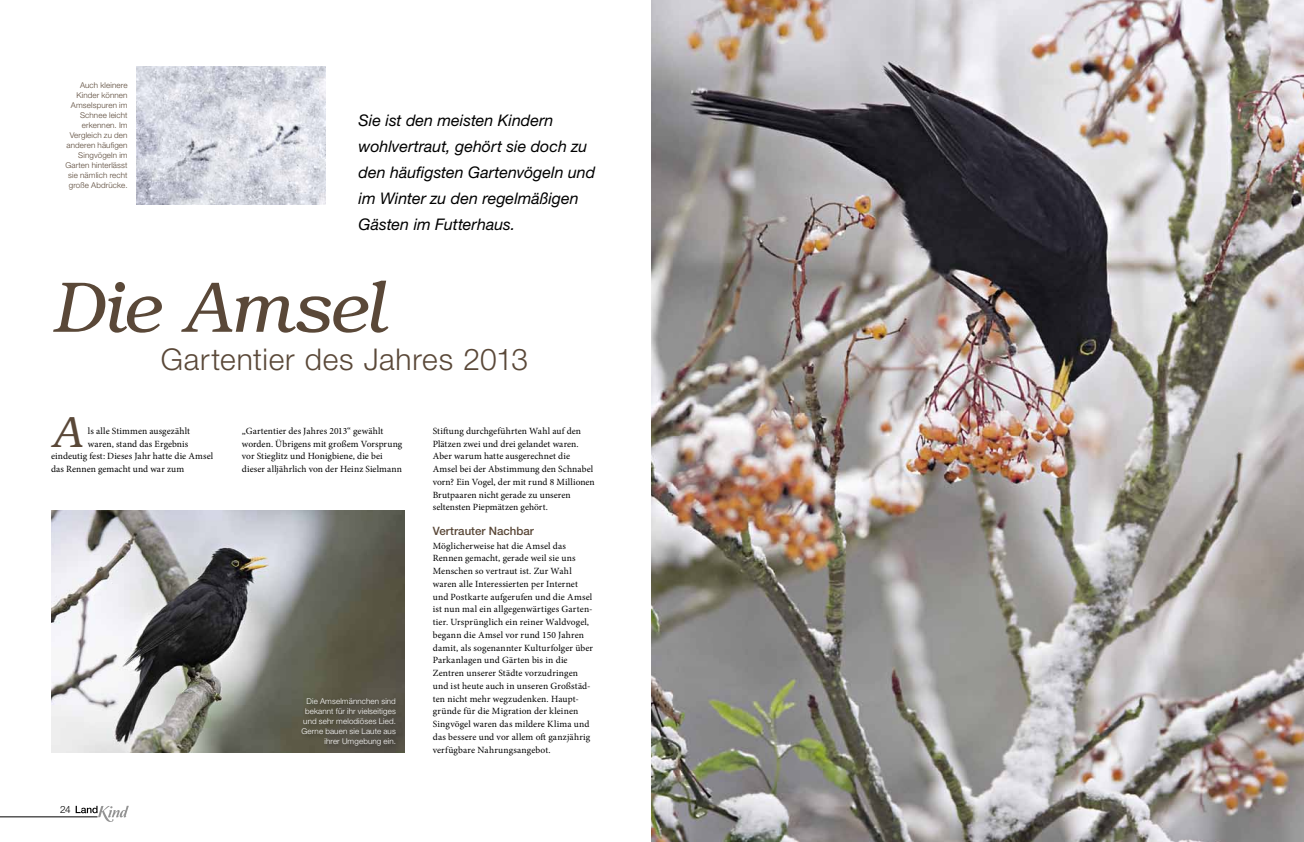
<style>
.page{position:relative;width:1304px;height:842px;background:#fff}
.page>*{position:absolute;margin:0;border:0;box-sizing:border-box;transform-origin:0 0}
.t1{font:italic 300 72px "Brussels";letter-spacing:-.015em;color:#5a4838}
.t2{font:italic 300 43.5px "Brussels";color:#5a4838}
.t3{font:300 30px "Helvetica Neue LT Std";letter-spacing:.025em;color:#5a4838}
.t4{font:italic 16px/26px "Helvetica Neue LT Std";color:#000}
.t5{font:500 11.5px "Helvetica Neue LT Std";color:#5a4838}
.t6{font:300 10px "Helvetica Neue LT Std";color:#000}
.t7{font:9.5px/12.8px "Minion Pro";letter-spacing:.01em;color:#000}
.t8{font:300 8px/10px "Helvetica Neue LT Std";letter-spacing:.015em;color:#5a4838;text-align:right}
.t9{font:300 8px/10px "Helvetica Neue LT Std";letter-spacing:.015em;color:#fff;text-align:right}
</style>
<div class="page">
<hr style="left:0;top:816px;width:98px;height:1px;background:#000">
<svg style="left:76px;top:806px;width:53px;height:16px"></svg>
<img style="left:652px;top:0;width:652px;height:842px">
<img style="left:136px;top:67px;width:190px;height:137px">
<img style="left:51px;top:510px;width:353px;height:243px">
<div style="left:299px;top:695px;width:104px;height:58px;background:#555245"></div>
<p class="t8" style="left:65px;top:80px;width:64px">Auch kleinere<br>Kinder können<br>Amselspuren im<br>Schnee leicht erkennen. Im<br>Vergleich zu den anderen häufigen<br>Singvögeln im<br>Garten hinterlässt sie nämlich recht große Abdrücke.</p>
<h3 class="t4" style="left:359px;top:107px;width:238px">Sie ist den meisten Kindern wohlvertraut, gehört sie doch zu den häufigsten Gartenvögeln und im Winter zu den regelmäßigen<br>Gästen im Futterhaus.</h3>
<h1 class="t1" style="left:51px;top:263px;width:335px">Die Amsel</h1>
<h3 class="t3" style="left:161px;top:341px;width:369px">Gartentier des Jahres 2013</h3>
<h2 class="t2" style="left:51px;top:405px;width:33px">A</h2>
<p class="t7" style="left:88px;top:424px;width:104px">ls alle Stimmen ausgezählt</p>
<p class="t7" style="left:88px;top:437px;width:102px">waren, stand das Ergebnis</p>
<p class="t7" style="left:51px;top:450px;width:164px">eindeutig fest: Dieses Jahr hatte die Amsel</p>
<p class="t7" style="left:51px;top:463px;width:135px">das Rennen gemacht und war zum</p>
<p class="t6" style="left:60px;top:804px;width:12px">24</p>
<p class="t7" style="left:242px;top:424px;width:162px">„Gartentier des Jahres 2013“ gewählt worden. Übrigens mit großem Vorsprung vor Stieglitz und Honigbiene, die bei dieser alljährlich von der Heinz Sielmann</p>
<p class="t7" style="left:433px;top:424px;width:164px">Stiftung durchgeführten Wahl auf den Plätzen zwei und drei gelandet waren.<br>Aber warum hatte ausgerechnet die Amsel bei der Abstimmung den Schnabel vorn? Ein Vogel, der mit rund 8 Millionen Brutpaaren nicht gerade zu unseren seltensten Piepmätzen gehört.</p>
<p class="t5" style="left:433px;top:524px;width:103px">Vertrauter Nachbar</p>
<p class="t7" style="left:433px;top:539px;width:162px">Möglicherweise hat die Amsel das Rennen gemacht, gerade weil sie uns Menschen so vertraut ist. Zur Wahl waren alle Interessierten per Internet und Postkarte aufgerufen und die Amsel ist nun mal ein allgegenwärtiges Garten&shy;tier. Ursprünglich ein reiner Waldvogel, begann die Amsel vor rund 150 Jahren damit, als sogenannter Kulturfolger über Parkanlagen und Gärten bis in die Zentren unserer Städte vorzudringen und ist heute auch in unseren Großstäd&shy;ten nicht mehr wegzudenken. Haupt&shy;gründe für die Migration der kleinen Singvögel waren das mildere Klima und das bessere und vor allem oft ganzjährig verfügbare Nahrungsangebot.</p>
<p class="t9" style="left:302px;top:696px;width:96px">Die Amselmännchen sind bekannt für ihr vielseitiges und sehr melodiöses Lied.<br>Gerne bauen sie Laute aus ihrer Umgebung ein.</p>
</div>
